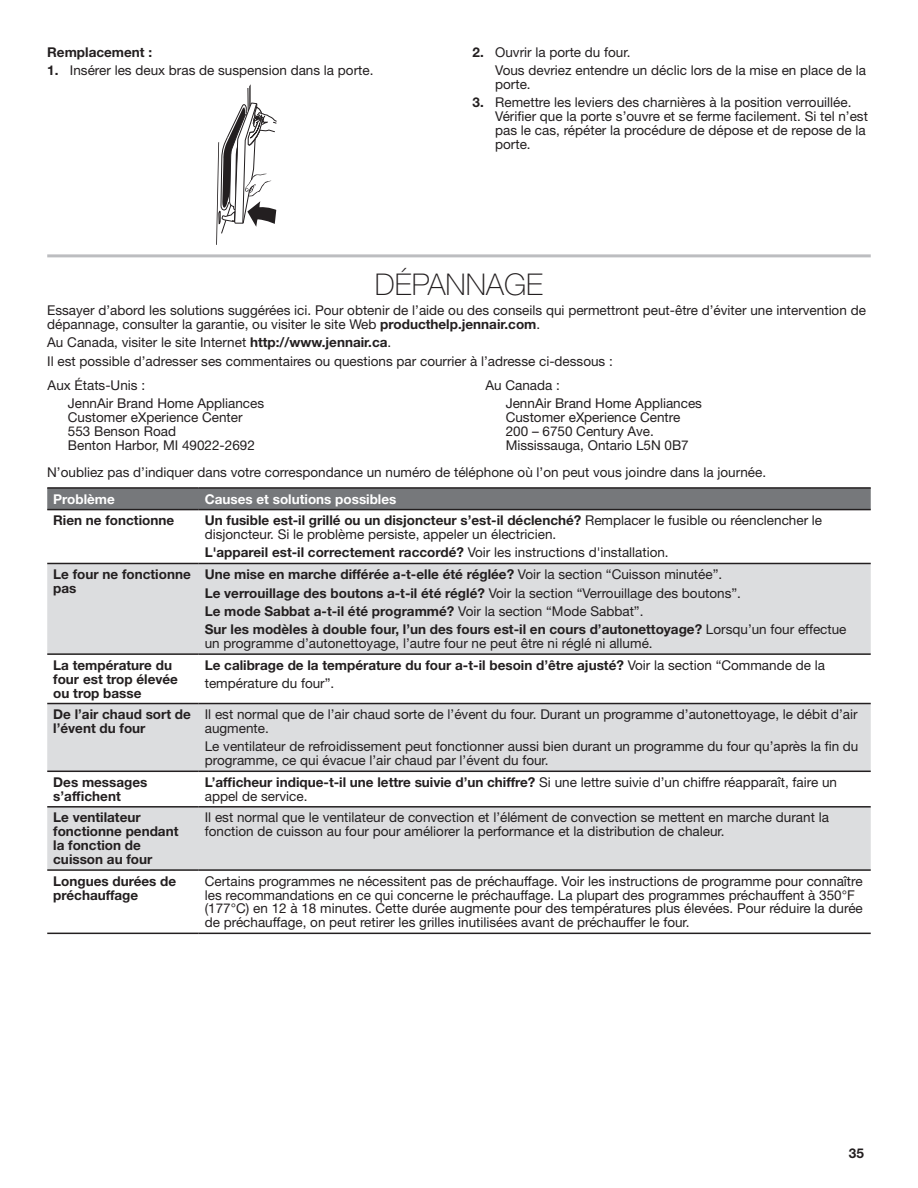
<style>
.page{position:relative;width:918px;height:1188px;background:#fff}
.page>*{position:absolute;margin:0;border:0;box-sizing:border-box;transform-origin:0 0}
.Heading_1{font:100 30px "Helvetica Neue";color:#231f20}
.Body_Bold{font:13.5px/13.8px "Helvetica Neue LT Std";color:#231f20}
.Body{font:13.5px/13.8px "Helvetica Neue LT Std";color:#231f20}
.Body_Bold-2{font:700 13.5px/13.8px "Helvetica Neue LT Std";color:#231f20}
.Body_Indent{font:13.5px/13.8px "Helvetica Neue LT Std";color:#231f20}
.Body_Bold-3{font:700 13.5px "Helvetica Neue LT Std";color:#fff}
.s1{font-weight:700}
.s2{font-weight:400}
</style>
<div class="page">
<hr style="left:47px;top:254px;width:824px;height:3px;background:#bcbdc0">
<div style="left:47px;top:489px;width:824px;height:20px;background:#76787b"></div>
<svg style="left:47px;top:564px;width:824px;height:305px;fill:#dcdddf"></svg>
<hr style="left:47px;top:487px;width:152px;height:2px;background:#231f20">
<hr style="left:199px;top:487px;width:672px;height:2px;background:#231f20">
<hr style="left:47px;top:509px;width:152px;height:1px;background:#231f20">
<hr style="left:199px;top:509px;width:672px;height:1px;background:#231f20">
<hr style="left:47px;top:563px;width:152px;height:1px;background:#231f20">
<hr style="left:199px;top:563px;width:672px;height:1px;background:#231f20">
<hr style="left:47px;top:653px;width:152px;height:2px;background:#231f20">
<hr style="left:199px;top:653px;width:672px;height:2px;background:#231f20">
<hr style="left:47px;top:703px;width:152px;height:1px;background:#231f20">
<hr style="left:199px;top:703px;width:672px;height:1px;background:#231f20">
<hr style="left:47px;top:771px;width:152px;height:1px;background:#231f20">
<hr style="left:199px;top:771px;width:672px;height:1px;background:#231f20">
<hr style="left:47px;top:806px;width:152px;height:2px;background:#231f20">
<hr style="left:199px;top:806px;width:672px;height:2px;background:#231f20">
<hr style="left:47px;top:869px;width:152px;height:2px;background:#231f20">
<hr style="left:47px;top:933px;width:152px;height:1px;background:#231f20">
<hr style="left:199px;top:869px;width:672px;height:2px;background:#231f20">
<hr style="left:199px;top:933px;width:672px;height:1px;background:#231f20">
<svg style="left:216px;top:84px;width:61px;height:161px"></svg>
<p class="Body_Bold-2" style="left:47px;top:45px;width:106px">Remplacement :</p>
<p class="Body_Bold" style="left:47px;top:63px;width:328px"><span class="s1">1.</span> Insérer les deux bras de suspension dans la porte.</p>
<p class="Body_Bold" style="left:472px;top:45px;width:159px"><span class="s1">2.</span> Ouvrir la porte du four.</p>
<p class="Body_Indent" style="left:495px;top:63px;width:372px">Vous devriez entendre un déclic lors de la mise en place de la porte.</p>
<p class="Body_Bold" style="left:495px;top:96px;width:374px;text-indent:-23px"><span class="s1">3.</span> Remettre les leviers des charnières à la position verrouillée.<br>Vérifier que la porte s’ouvre et se ferme facilement. Si tel n’est pas le cas, répéter la procédure de dépose et de repose de la porte.</p>
<h1 class="Heading_1" style="left:375px;top:267px;width:170px">DÉPANNAGE</h1>
<p class="Body" style="left:47px;top:303px;width:820px">Essayer d’abord les solutions suggérées ici. Pour obtenir de l’aide ou des conseils qui permettront peut-être d’éviter une intervention de dépannage, consulter la garantie, ou visiter le site Web <span class="s1">producthelp.jennair.com</span>.</p>
<p class="Body" style="left:47px;top:335px;width:346px">Au Canada, visiter le site Internet <span class="s1">http://www.jennair.ca</span>.</p>
<p class="Body" style="left:47px;top:354px;width:567px">Il est possible d’adresser ses commentaires ou questions par courrier à l’adresse ci-dessous :</p>
<p class="Body" style="left:48px;top:378px;width:99px">Aux États-Unis :</p>
<p class="Body" style="left:68px;top:396px;width:198px">JennAir Brand Home Appliances<br>Customer eXperience Center<br>553 Benson Road<br>Benton Harbor, MI 49022-2692</p>
<p class="Body" style="left:485px;top:378px;width:76px">Au Canada :</p>
<p class="Body" style="left:506px;top:396px;width:198px">JennAir Brand Home Appliances<br>Customer eXperience Centre<br>200 – 6750 Century Ave.<br>Mississauga, Ontario L5N 0B7</p>
<p class="Body" style="left:47px;top:465px;width:720px">N’oubliez pas d’indiquer dans votre correspondance un numéro de téléphone où l’on peut vous joindre dans la journée.</p>
<p class="Body_Bold-3" style="left:53px;top:490px;width:63px">Problème</p>
<p class="Body_Bold-3" style="left:205px;top:490px;width:193px">Causes et solutions possibles</p>
<p class="Body_Bold-2" style="left:53px;top:513px;width:122px">Rien ne fonctionne</p>
<p class="Body_Bold" style="left:205px;top:513px;width:619px"><span class="s1">Un fusible est-il grillé ou un disjoncteur s’est-il déclenché?</span> Remplacer le fusible ou réenclencher le disjoncteur. Si le problème persiste, appeler un électricien.</p>
<p class="Body_Bold-2" style="left:205px;top:545px;width:465px">L'appareil est-il correctement raccordé? <span class="s2">Voir les instructions d'installation.</span></p>
<p class="Body_Bold-2" style="left:53px;top:567px;width:139px">Le four ne fonctionne pas</p>
<p class="Body_Bold-2" style="left:205px;top:567px;width:519px">Une mise en marche différée a-t-elle été réglée? <span class="s2">Voir la section “Cuisson minutée”.</span></p>
<p class="Body_Bold-2" style="left:205px;top:585px;width:538px">Le verrouillage des boutons a-t-il été réglé? <span class="s2">Voir la section “Verrouillage des boutons”.</span></p>
<p class="Body_Bold-2" style="left:205px;top:604px;width:440px">Le mode Sabbat a-t-il été programmé? <span class="s2">Voir la section “Mode Sabbat”.</span></p>
<p class="Body_Bold" style="left:205px;top:622px;width:643px"><span class="s1">Sur les modèles à double four, l’un des fours est-il en cours d’autonettoyage?</span> Lorsqu’un four effectue un programme d’autonettoyage, l’autre four ne peut être ni réglé ni allumé.</p>
<p class="Body_Bold-2" style="left:53px;top:658px;width:126px">La température du four est trop élevée ou trop basse</p>
<p class="Body_Bold-2" style="left:205px;top:658px;width:622px">Le calibrage de la température du four a-t-il besoin d’être ajusté? <span class="s2">Voir la section “Commande de la</span></p>
<p class="Body_Bold" style="left:205px;top:676px;width:131px">température du four”.</p>
<p class="Body_Bold-2" style="left:53px;top:707px;width:139px">De l’air chaud sort de l’évent du four</p>
<p class="Body_Bold" style="left:205px;top:707px;width:654px">Il est normal que de l’air chaud sorte de l’évent du four. Durant un programme d’autonettoyage, le débit d’air augmente.</p>
<p class="Body_Bold" style="left:205px;top:740px;width:655px">Le ventilateur de refroidissement peut fonctionner aussi bien durant un programme du four qu’après la fin du programme, ce qui évacue l’air chaud par l’évent du four.</p>
<p class="Body_Bold-2" style="left:53px;top:775px;width:96px">Des messages s’affichent</p>
<p class="Body_Bold" style="left:205px;top:775px;width:634px"><span class="s1">L’afficheur indique-t-il une lettre suivie d’un chiffre?</span> Si une lettre suivie d’un chiffre réapparaît, faire un appel de service.</p>
<p class="Body_Bold-2" style="left:53px;top:810px;width:127px">Le ventilateur fonctionne pendant la fonction de cuisson au four</p>
<p class="Body_Bold" style="left:205px;top:811px;width:626px">Il est normal que le ventilateur de convection et l’élément de convection se mettent en marche durant la fonction de cuisson au four pour améliorer la performance et la distribution de chaleur.</p>
<p class="Body_Bold-2" style="left:53px;top:874px;width:125px">Longues durées de préchauffage</p>
<p class="Body_Bold" style="left:205px;top:874px;width:660px">Certains programmes ne nécessitent pas de préchauffage. Voir les instructions de programme pour connaître les recommandations en ce qui concerne le préchauffage. La plupart des programmes préchauffent à 350°F (177°C) en 12 à 18 minutes. Cette durée augmente pour des températures plus élevées. Pour réduire la durée de préchauffage, on peut retirer les grilles inutilisées avant de préchauffer le four.</p>
<p class="Body_Bold-2" style="left:849px;top:1146px;width:17px">35</p>
</div>
